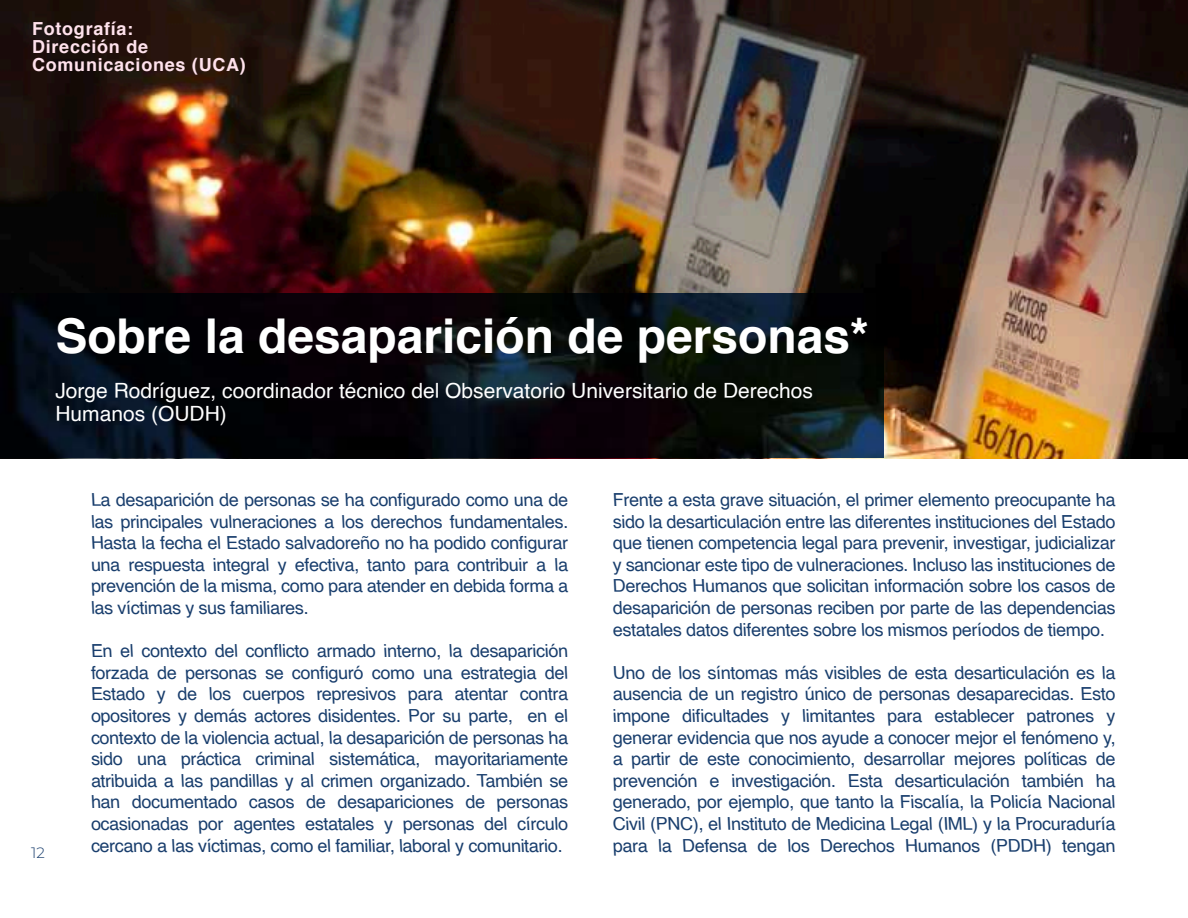
<style>
.page{position:relative;width:1188px;height:918px;background:#fff}
.page>*{position:absolute;margin:0;border:0;box-sizing:border-box;transform-origin:0 0}
.t1{font:700 48px "Helvetica";color:#fff}
.t2{font:21px/22.5px "Helvetica";color:#fff}
.t3{font:18px/21.6px "Helvetica";letter-spacing:-.02em;color:#193e6d;text-align:justify}
.t4{font:700 18px/18px "Helvetica";letter-spacing:.04em;color:#ffe2ec}
.t5{font:300 15px "Montserrat";color:#193e6d}
</style>
<div class="page">
<img style="left:0;top:0;width:1188px;height:459px">
<img style="left:0;top:294px;width:883px;height:164px">
<p class="t4" style="left:32px;top:21px;width:215px">Fotografía:<br>Dirección de<br>Comunicaciones (UCA)</p>
<h1 class="t1" style="left:55px;top:317px;width:815px">Sobre la desaparición de personas*</h1>
<p class="t2" style="left:55px;top:381px;width:759px">Jorge Rodríguez, coordinador técnico del Observatorio Universitario de Derechos<br>Humanos (OUDH)</p>
<p class="t5" style="left:31px;top:844px;width:15px">12</p>
<p class="t3" style="left:91px;top:490px;width:480px">La desaparición de personas se ha configurado como una de las principales vulneraciones a los derechos fundamentales.<br>Hasta la fecha el Estado salvadoreño no ha podido configurar una respuesta integral y efectiva, tanto para contribuir a la prevención de la misma, como para atender en debida forma a las víctimas y sus familiares.</p>
<p class="t3" style="left:91px;top:641px;width:480px">En el contexto del conflicto armado interno, la desaparición forzada de personas se configuró como una estrategia del Estado y de los cuerpos represivos para atentar contra opositores y demás actores disidentes. Por su parte, en el contexto de la violencia actual, la desaparición de personas ha sido una práctica criminal sistemática, mayoritariamente atribuida a las pandillas y al crimen organizado. También se han documentado casos de desapariciones de personas ocasionadas por agentes estatales y personas del círculo cercano a las víctimas, como el familiar, laboral y comunitario.</p>
<p class="t3" style="left:613px;top:490px;width:505px">Frente a esta grave situación, el primer elemento preocupante ha sido la desarticulación entre las diferentes instituciones del Estado que tienen competencia legal para prevenir, investigar, judicializar y sancionar este tipo de vulneraciones. Incluso las instituciones de Derechos Humanos que solicitan información sobre los casos de desaparición de personas reciben por parte de las dependencias estatales datos diferentes sobre los mismos períodos de tiempo.</p>
<p class="t3" style="left:613px;top:663px;width:505px">Uno de los síntomas más visibles de esta desarticulación es la ausencia de un registro único de personas desaparecidas. Esto impone dificultades y limitantes para establecer patrones y generar evidencia que nos ayude a conocer mejor el fenómeno y, a partir de este conocimiento, desarrollar mejores políticas de prevención e investigación. Esta desarticulación también ha generado, por ejemplo, que tanto la Fiscalía, la Policía Nacional Civil (PNC), el Instituto de Medicina Legal (IML) y la Procuraduría para la Defensa de los Derechos Humanos (PDDH) tengan</p>
</div>
